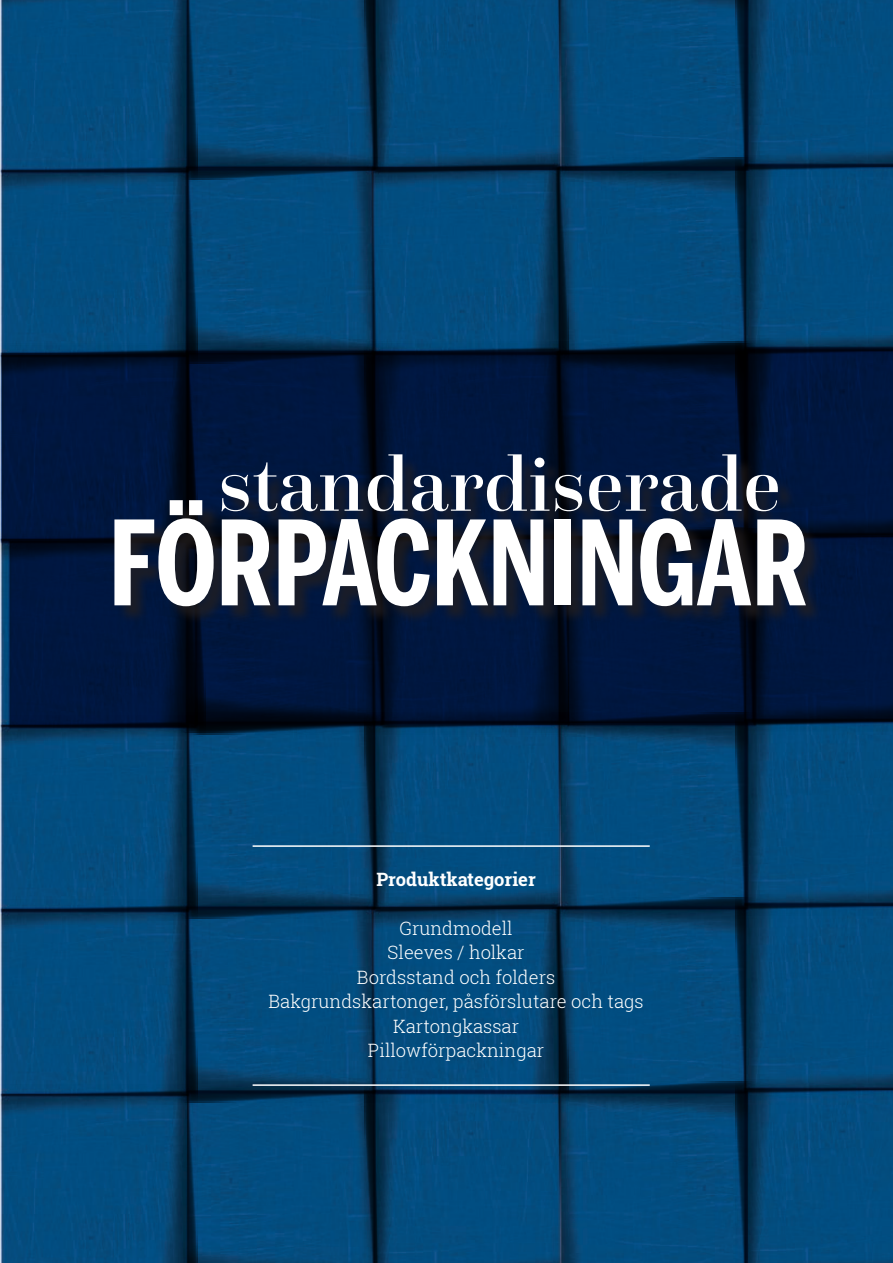
<style>
.page{position:relative;width:893px;height:1263px;background:#fff}
.page>*{position:absolute;margin:0;border:0;box-sizing:border-box;transform-origin:0 0}
.t1{font:700 116.1px "Benton Sans Comp";color:#fff}
.t2{font:500 78.45px "Questa Grande";letter-spacing:.01em;color:#fff}
.t3{font:300 18.45px/24.5px "Roboto Slab";color:#fff;text-align:center}
.t4{font:700 18.45px "Roboto Slab";color:#fff}
</style>
<div class="page">
<img style="left:0;top:1105px;width:179px;height:158px">
<img style="left:179px;top:1102px;width:185px;height:161px">
<img style="left:364px;top:1102px;width:187px;height:161px">
<img style="left:551px;top:1102px;width:185px;height:161px">
<img style="left:736px;top:1100px;width:157px;height:163px">
<img style="left:0;top:0;width:179px;height:160px">
<img style="left:179px;top:0;width:185px;height:158px">
<img style="left:364px;top:0;width:187px;height:158px">
<img style="left:551px;top:0;width:185px;height:158px">
<img style="left:736px;top:0;width:157px;height:155px">
<img style="left:755px;top:916px;width:138px;height:184px">
<img style="left:569px;top:918px;width:186px;height:184px">
<img style="left:382px;top:918px;width:187px;height:184px">
<img style="left:198px;top:918px;width:184px;height:184px">
<img style="left:0;top:921px;width:198px;height:184px">
<img style="left:736px;top:155px;width:157px;height:184px">
<img style="left:569px;top:158px;width:186px;height:184px">
<img style="left:382px;top:158px;width:187px;height:184px">
<img style="left:177px;top:158px;width:205px;height:184px">
<img style="left:0;top:160px;width:198px;height:184px">
<img style="left:755px;top:544px;width:138px;height:166px">
<img style="left:569px;top:625px;width:186px;height:88px">
<img style="left:382px;top:625px;width:187px;height:88px">
<img style="left:198px;top:625px;width:184px;height:88px">
<img style="left:0;top:549px;width:198px;height:166px">
<img style="left:736px;top:339px;width:157px;height:205px">
<img style="left:569px;top:342px;width:186px;height:115px">
<img style="left:382px;top:342px;width:187px;height:115px">
<img style="left:177px;top:342px;width:205px;height:115px">
<img style="left:0;top:344px;width:198px;height:205px">
<img style="left:0;top:715px;width:198px;height:206px">
<img style="left:179px;top:713px;width:185px;height:205px">
<img style="left:364px;top:713px;width:187px;height:205px">
<img style="left:551px;top:713px;width:205px;height:205px">
<img style="left:736px;top:710px;width:157px;height:206px">
<div style="left:117px;top:457px;width:707px;height:168px;background:#231f20;opacity:.75"></div>
<hr style="left:253px;top:845px;width:397px;height:2px;background:#fff">
<hr style="left:253px;top:1084px;width:397px;height:2px;background:#fff">
<h2 class="t2" style="left:218px;top:437px;width:564px">standardiserade</h2>
<h1 class="t1" style="left:109px;top:497px;width:701px">FÖRPACKNINGAR</h1>
<p class="t4" style="left:376px;top:866px;width:161px">Produktkategorier</p>
<p class="t3" style="left:268px;top:915px;width:377px">Grundmodell<br>Sleeves / holkar<br>Bordsstand och folders<br>Bakgrundskartonger, påsförslutare och tags<br>Kartongkassar<br>Pillowförpackningar</p>
</div>
